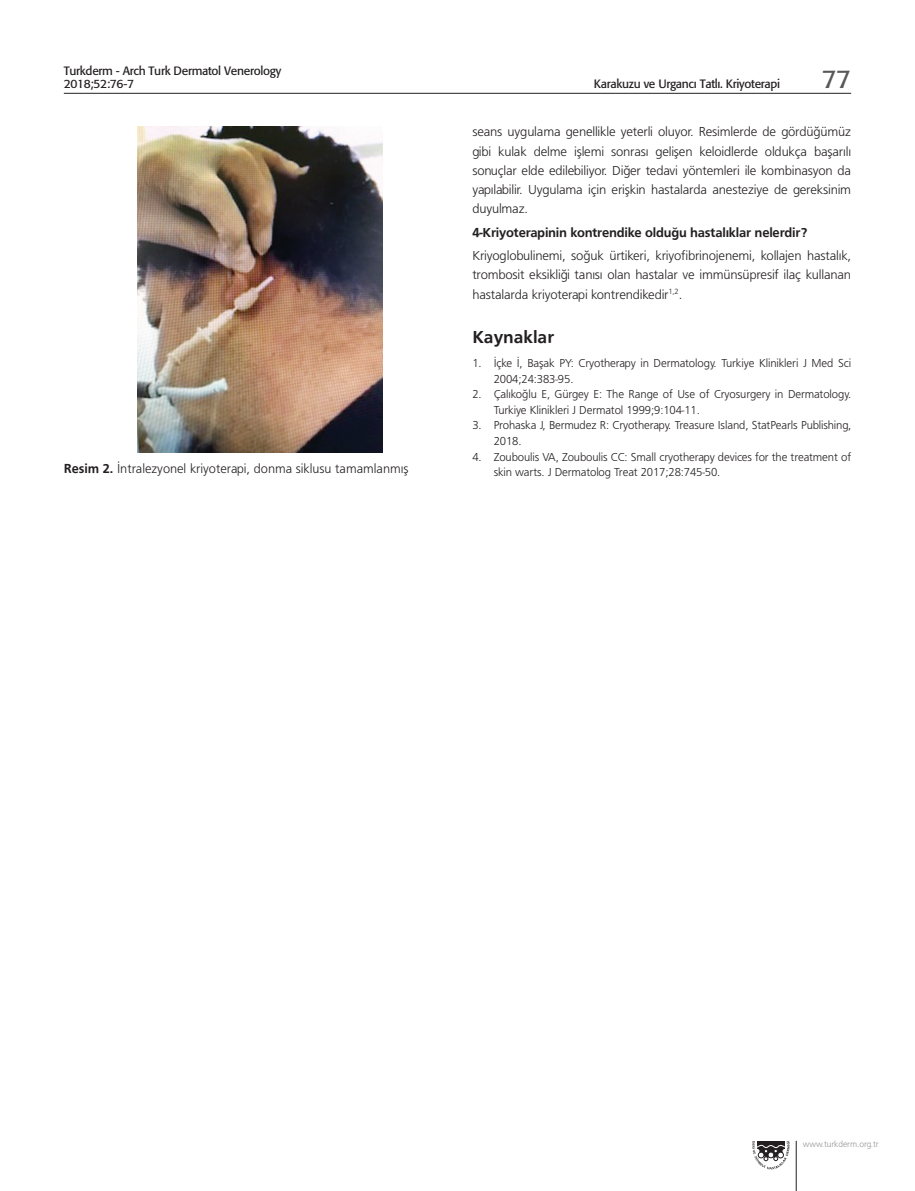
<style>
.page{position:relative;width:915px;height:1191px;background:#fff}
.page>*{position:absolute;margin:0;border:0;box-sizing:border-box;transform-origin:0 0}
.t1{font:25.5px "Formata Tr";color:#57585a}
.t2{font:18px "Frugal Bold Tr";color:#231f20}
.t3{font:13.5px/19.2px "Frugal Normal Tr";letter-spacing:-.015em;color:#231f20;text-align:justify}
.t4{font:13.5px "Frugal Bold Tr";letter-spacing:-.015em;color:#231f20}
.t5{font:12px/15.6px "Frugal Normal Tr";letter-spacing:-.01em;color:#231f20}
.t6{font:12px/12.9px "Formata Tr";letter-spacing:-.025em;color:#231f20}
.t7{font:9px "Frugal Normal Tr";letter-spacing:-.01em;color:#939598}
.s1{font-family:"Frugal Bold Tr"}
</style>
<div class="page">
<svg style="left:752px;top:1140px;width:37px;height:29px"></svg>
<hr style="left:795px;top:1140px;width:1px;height:51px;background:#231f20">
<hr style="left:64px;top:93px;width:786px;height:1px;background:#231f20">
<img style="left:137px;top:127px;width:245px;height:326px">
<p class="t6" style="left:64px;top:65px;width:219px">Turkderm - Arch Turk Dermatol Venerology<br>2018;52:76-7</p>
<h1 class="t1" style="left:821px;top:64px;width:31px">77</h1>
<p class="t6" style="left:593px;top:77px;width:188px">Karakuzu ve Urgancı Tatlı. Kriyoterapi</p>
<p class="t3" style="left:472px;top:122px;width:380px">seans uygulama genellikle yeterli oluyor. Resimlerde de gördüğümüz gibi kulak delme işlemi sonrası gelişen keloidlerde oldukça başarılı sonuçlar elde edilebiliyor. Diğer tedavi yöntemleri ile kombinasyon da yapılabilir. Uygulama için erişkin hastalarda anesteziye de gereksinim duyulmaz.</p>
<p class="t4" style="left:472px;top:225px;width:336px">4-Kriyoterapinin kontrendike olduğu hastalıklar nelerdir?</p>
<p class="t3" style="left:472px;top:246px;width:380px">Kriyoglobulinemi, soğuk ürtikeri, kriyofibrinojenemi, kollajen hastalık, trombosit eksikliği tanısı olan hastalar ve immünsüpresif ilaç kullanan hastalarda kriyoterapi kontrendikedir<sup>1,2</sup>.</p>
<h2 class="t2" style="left:472px;top:327px;width:83px">Kaynaklar</h2>
<p class="t5" style="left:493px;top:355px;width:359px;text-indent:-21px">1. İçke İ, Başak PY: Cryotherapy in Dermatology. Turkiye Klinikleri J Med Sci<br>2004;24:383-95.</p>
<p class="t5" style="left:493px;top:386px;width:359px;text-indent:-21px">2. Çalıkoğlu E, Gürgey E: The Range of Use of Cryosurgery in Dermatology.<br>Turkiye Klinikleri J Dermatol 1999;9:104-11.</p>
<p class="t5" style="left:493px;top:417px;width:359px;text-indent:-21px">3. Prohaska J, Bermudez R: Cryotherapy. Treasure Island, StatPearls Publishing,<br>2018.</p>
<p class="t5" style="left:472px;top:448px;width:380px">4. Zouboulis VA, Zouboulis CC: Small cryotherapy devices for the treatment of</p>
<p class="t3" style="left:64px;top:459px;width:346px"><span class="s1">Resim 2.</span> İntralezyonel kriyoterapi, donma siklusu tamamlanmış</p>
<p class="t5" style="left:493px;top:464px;width:228px">skin warts. J Dermatolog Treat 2017;28:745-50.</p>
<p class="t7" style="left:802px;top:1139px;width:77px">www.turkderm.org.tr</p>
</div>
